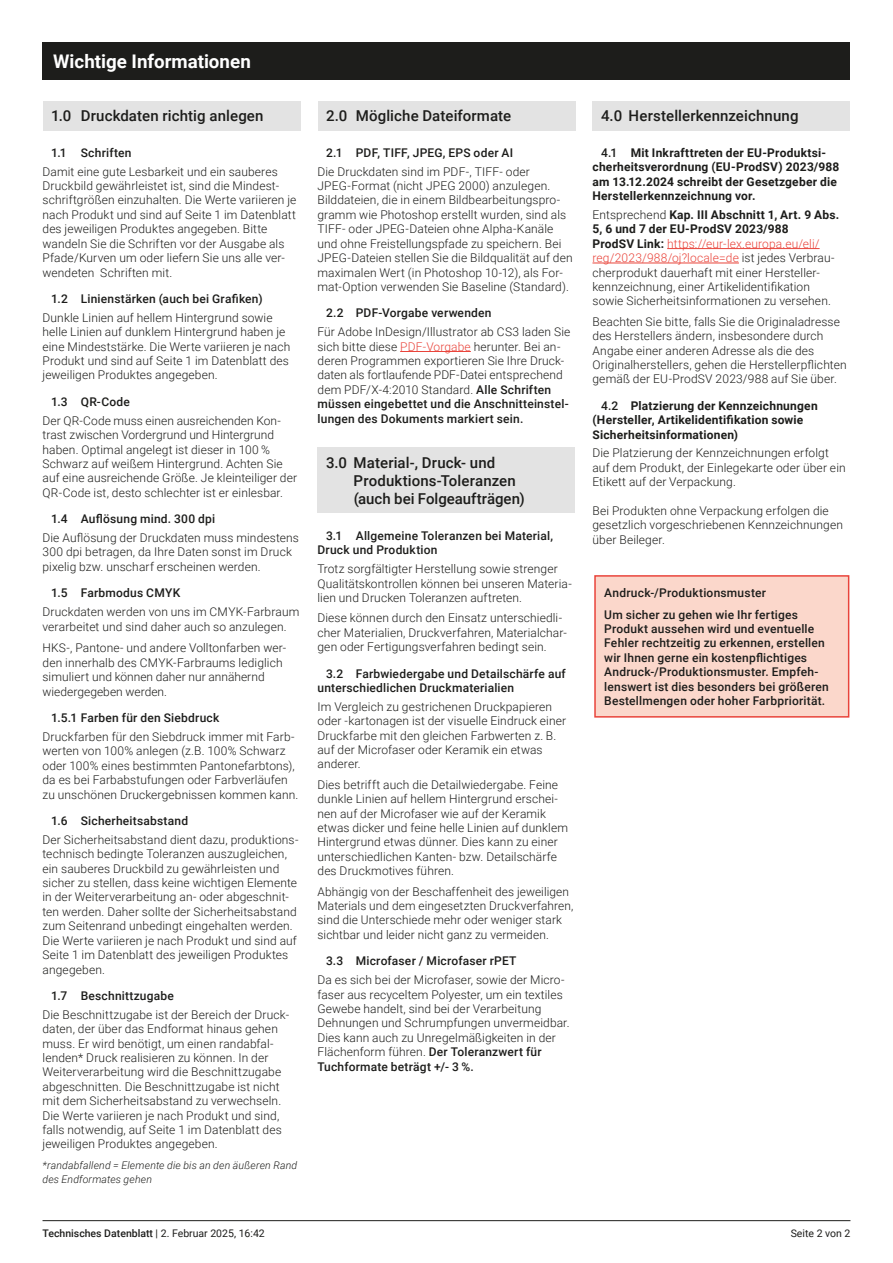
<style>
.page{position:relative;width:893px;height:1263px;background:#fff}
.page>*{position:absolute;margin:0;border:0;box-sizing:border-box;transform-origin:0 0}
.t1{font:700 18.75px "Roboto";color:#fff}
.t2{font:500 15px/18px "Roboto";letter-spacing:.005em;color:#1d1d1b}
.t3{font:300 12px/14.4px "Roboto";letter-spacing:.01em;color:#1d1d1b}
.t4{font:500 12px/14.4px "Roboto";letter-spacing:.02em;color:#1d1d1b}
.t5{font:700 12px/14.4px "Roboto";letter-spacing:.015em;color:#1d1d1b}
.t6{font:italic 300 10.5px/14.4px "Roboto";letter-spacing:.015em;color:#1d1d1b}
.t7{font:500 10.5px "Roboto";color:#1d1d1b}
.t8{font:10.5px "Roboto";color:#1d1d1b}
.s1{color:#e9443b}
.s2{font-weight:500}
.s3{font-weight:700}
.s4{font-weight:400}
</style>
<div class="page">
<hr style="left:43px;top:1220px;width:807px;height:1px;background:#1d1d1b">
<div style="left:43px;top:43px;width:807px;height:37px;background:#1d1d1b"></div>
<div style="left:43px;top:101px;width:257px;height:29px;background:#e3e3e3"></div>
<hr style="left:400px;top:351px;width:71px;height:1px;background:#e9443b">
<div style="left:317px;top:101px;width:258px;height:29px;background:#e3e3e3"></div>
<div style="left:317px;top:447px;width:258px;height:66px;background:#e3e3e3"></div>
<hr style="left:667px;top:248px;width:153px;height:1px;background:#e9443b">
<hr style="left:592px;top:263px;width:147px;height:1px;background:#e9443b">
<div style="left:592px;top:101px;width:258px;height:29px;background:#e3e3e3"></div>
<div style="left:595px;top:576px;width:254px;height:141px;background:#fbd7cb"></div>
<div style="left:594px;top:575px;width:255px;height:143px;border:2px solid #e9443b"></div>
<h1 class="t1" style="left:53px;top:48px;width:199px">Wichtige Informationen</h1>
<p class="t2" style="left:51px;top:106px;width:214px">1.0 Druckdaten richtig anlegen</p>
<p class="t4" style="left:51px;top:145px;width:82px">1.1 Schriften</p>
<p class="t3" style="left:43px;top:164px;width:255px">Damit eine gute Lesbarkeit und ein sauberes Druckbild gewährleistet ist, sind die Mindest&shy;schriftgrößen einzuhalten. Die Werte variieren je nach Produkt und sind auf Seite 1 im Datenblatt des jeweiligen Produktes angegeben. Bitte wandeln Sie die Schriften vor der Ausgabe als Pfade/Kurven um oder liefern Sie uns alle ver&shy;wendeten Schriften mit.</p>
<p class="t4" style="left:51px;top:291px;width:213px">1.2 Linienstärken (auch bei Grafiken)</p>
<p class="t3" style="left:43px;top:310px;width:249px">Dunkle Linien auf hellem Hintergrund sowie helle Linien auf dunklem Hintergrund haben je eine Mindeststärke. Die Werte variieren je nach Produkt und sind auf Seite 1 im Datenblatt des jeweiligen Produktes angegeben.</p>
<p class="t4" style="left:51px;top:394px;width:80px">1.3 QR-Code</p>
<p class="t3" style="left:43px;top:413px;width:256px">Der QR-Code muss einen ausreichenden Kon&shy;trast zwischen Vordergrund und Hintergrund haben. Optimal angelegt ist dieser in 100 % Schwarz auf weißem Hintergrund. Achten Sie auf eine ausreichende Größe. Je kleinteiliger der QR-Code ist, desto schlechter ist er einlesbar.</p>
<p class="t4" style="left:51px;top:511px;width:166px">1.4 Auflösung mind. 300 dpi</p>
<p class="t3" style="left:43px;top:530px;width:258px">Die Auflösung der Druckdaten muss mindestens<br>300 dpi betragen, da Ihre Daten sonst im Druck pixelig bzw. unscharf erscheinen werden.</p>
<p class="t4" style="left:51px;top:585px;width:131px">1.5 Farbmodus CMYK</p>
<p class="t3" style="left:43px;top:604px;width:258px">Druckdaten werden von uns im CMYK-Farbraum verarbeitet und sind daher auch so anzulegen.</p>
<p class="t3" style="left:43px;top:640px;width:245px">HKS-, Pantone- und andere Volltonfarben wer&shy;den innerhalb des CMYK-Farbraums lediglich simuliert und können daher nur annähernd wiedergegeben werden.</p>
<p class="t4" style="left:51px;top:710px;width:170px">1.5.1 Farben für den Siebdruck</p>
<p class="t3" style="left:43px;top:729px;width:257px">Druckfarben für den Siebdruck immer mit Farb&shy;werten von 100% anlegen (z.B. 100% Schwarz oder 100% eines bestimmten Pantonefarbtons), da es bei Farbabstufungen oder Farbverläufen zu unschönen Druckergebnissen kommen kann.</p>
<p class="t4" style="left:51px;top:813px;width:139px">1.6 Sicherheitsabstand</p>
<p class="t3" style="left:43px;top:832px;width:257px">Der Sicherheitsabstand dient dazu, produktions&shy;technisch bedingte Toleranzen auszugleichen, ein sauberes Druckbild zu gewährleisten und sicher zu stellen, dass keine wichtigen Elemente in der Weiterverarbeitung an- oder abgeschnit&shy;ten werden. Daher sollte der Sicherheitsabstand zum Seitenrand unbedingt eingehalten werden.<br>Die Werte variieren je nach Produkt und sind auf Seite 1 im Datenblatt des jeweiligen Produktes angegeben.</p>
<p class="t4" style="left:51px;top:988px;width:124px">1.7 Beschnittzugabe</p>
<p class="t3" style="left:43px;top:1007px;width:248px">Die Beschnittzugabe ist der Bereich der Druck&shy;daten, der über das Endformat hinaus gehen muss. Er wird benötigt, um einen randabfal&shy;lenden* Druck realisieren zu können. In der Weiterverarbeitung wird die Beschnittzugabe abgeschnitten. Die Beschnittzugabe ist nicht mit dem Sicherheitsabstand zu verwechseln.<br>Die Werte variieren je nach Produkt und sind, falls notwendig, auf Seite 1 im Datenblatt des jeweiligen Produktes angegeben.</p>
<p class="t6" style="left:43px;top:1157px;width:256px">*randabfallend = Elemente die bis an den äußeren Rand des Endformates gehen</p>
<p class="t2" style="left:326px;top:106px;width:187px">2.0 Mögliche Dateiformate</p>
<p class="t4" style="left:326px;top:145px;width:189px">2.1 PDF, TIFF, JPEG, EPS oder AI</p>
<p class="t3" style="left:317px;top:164px;width:257px">Die Druckdaten sind im PDF-, TIFF- oder JPEG-Format (nicht JPEG 2000) anzulegen.<br>Bilddateien, die in einem Bildbearbeitungspro&shy;gramm wie Photoshop erstellt wurden, sind als TIFF- oder JPEG-Dateien ohne Alpha-Kanäle und ohne Freistellungspfade zu speichern. Bei JPEG-Dateien stellen Sie die Bildqualität auf den maximalen Wert (in Photoshop 10-12), als For&shy;mat-Option verwenden Sie Baseline (Standard).</p>
<p class="t4" style="left:326px;top:305px;width:167px">2.2 PDF-Vorgabe verwenden</p>
<p class="t3" style="left:317px;top:324px;width:254px">Für Adobe InDesign/Illustrator ab CS3 laden Sie sich bitte diese <span class="s1">PDF-Vorgabe</span> herunter. Bei an&shy;deren Programmen exportieren Sie Ihre Druck&shy;daten als fortlaufende PDF-Datei entsprechend dem PDF/X-4:2010 Standard. <span class="s2">Alle Schriften müssen eingebettet und die Anschnitteinstel&shy;lungen des Dokuments markiert sein.</span></p>
<p class="t2" style="left:354px;top:453px;width:173px;text-indent:-28px">3.0 Material-, Druck- und<br>Produktions-Toleranzen (auch bei Folgeaufträgen)</p>
<p class="t4" style="left:317px;top:528px;width:237px;text-indent:9px">3.1 Allgemeine Toleranzen bei Material,<br>Druck und Produktion</p>
<p class="t3" style="left:317px;top:561px;width:256px">Trotz sorgfältigter Herstellung sowie strenger<br>Qualitätskontrollen können bei unseren Materia&shy;lien und Drucken Toleranzen auftreten.</p>
<p class="t3" style="left:317px;top:610px;width:251px">Diese können durch den Einsatz unterschiedli&shy;cher Materialien, Druckverfahren, Materialchar&shy;gen oder Fertigungsverfahren bedingt sein.</p>
<p class="t4" style="left:317px;top:666px;width:250px;text-indent:9px">3.2 Farbwiedergabe und Detailschärfe auf unterschiedlichen Druckmaterialien</p>
<p class="t3" style="left:317px;top:699px;width:250px">Im Vergleich zu gestrichenen Druckpapieren oder -kartonagen ist der visuelle Eindruck einer Druckfarbe mit den gleichen Farbwerten z. B. auf der Microfaser oder Keramik ein etwas anderer.</p>
<p class="t3" style="left:317px;top:777px;width:252px">Dies betrifft auch die Detailwiedergabe. Feine dunkle Linien auf hellem Hintergrund erschei&shy;nen auf der Microfaser wie auf der Keramik etwas dicker und feine helle Linien auf dunklem Hintergrund etwas dünner. Dies kann zu einer unterschiedlichen Kanten- bzw. Detailschärfe des Druckmotives führen.</p>
<p class="t3" style="left:317px;top:884px;width:258px">Abhängig von der Beschaffenheit des jeweiligen Materials und dem eingesetzten Druckverfahren, sind die Unterschiede mehr oder weniger stark sichtbar und leider nicht ganz zu vermeiden.</p>
<p class="t4" style="left:326px;top:953px;width:192px">3.3 Microfaser / Microfaser rPET</p>
<p class="t3" style="left:317px;top:972px;width:254px">Da es sich bei der Microfaser, sowie der Micro&shy;faser aus recyceltem Polyester, um ein textiles Gewebe handelt, sind bei der Verarbeitung Dehnungen und Schrumpfungen unvermeidbar.<br>Dies kann auch zu Unregelmäßigkeiten in der Flächenform führen. <span class="s2">Der Toleranzwert für Tuchformate beträgt +/- 3 %.</span></p>
<p class="t2" style="left:601px;top:106px;width:199px">4.0 Herstellerkennzeichnung</p>
<p class="t5" style="left:592px;top:145px;width:248px;text-indent:9px"><span class="s2">4.1</span> Mit Inkrafttreten der EU-Produktsi&shy;cherheitsverordnung (EU-ProdSV) 2023/988 am 13.12.2024 schreibt der Gesetzgeber die Herstellerkennzeichnung vor.</p>
<p class="t3" style="left:592px;top:207px;width:248px">Entsprechend <span class="s3">Kap. III Abschnitt 1, Art. 9 Abs.<br>5, 6 und 7 der EU-ProdSV 2023/988<br>ProdSV Link:</span> <span class="s1">https://eur-lex.europa.eu/eli/ reg/2023/988/oj?locale=de</span> ist jedes Verbrau&shy;cherprodukt dauerhaft mit einer Hersteller&shy;kennzeichnung, einer Artikelidentifikation sowie Sicherheitsinformationen zu versehen.</p>
<p class="t3" style="left:592px;top:314px;width:256px">Beachten Sie bitte, falls Sie die Originaladresse des Herstellers ändern, insbesondere durch Angabe einer anderen Adresse als die des Originalherstellers, gehen die Herstellerpflichten gemäß der EU-ProdSV 2023/988 auf Sie über.</p>
<p class="t5" style="left:592px;top:398px;width:227px;text-indent:9px"><span class="s2">4.2</span> Platzierung der Kennzeichnungen (Hersteller, Artikelidentifikation sowie<br>Sicherheitsinformationen)</p>
<p class="t3" style="left:592px;top:445px;width:255px">Die Platzierung der Kennzeichnungen erfolgt auf dem Produkt, der Einlegekarte oder über ein<br>Etikett auf der Verpackung.</p>
<p class="t3" style="left:592px;top:503px;width:252px">Bei Produkten ohne Verpackung erfolgen die gesetzlich vorgeschriebenen Kennzeichnungen über Beileger.</p>
<p class="t4" style="left:604px;top:581px;width:195px;line-height:21.9px">Andruck-/Produktionsmuster<br>Um sicher zu gehen wie Ihr fertiges</p>
<p class="t4" style="left:604px;top:621px;width:226px">Produkt aussehen wird und eventuelle Fehler rechtzeitig zu erkennen, erstellen wir Ihnen gerne ein kostenpflichtiges Andruck-/Produktionsmuster. Empfeh&shy;lenswert ist dies besonders bei größeren Bestellmengen oder hoher Farbpriorität.</p>
<p class="t7" style="left:43px;top:1226px;width:224px">Technisches Datenblatt <span class="s4">| 2. Februar 2025, 16:42</span></p>
<p class="t8" style="left:791px;top:1226px;width:61px">Seite 2 von 2</p>
</div>
